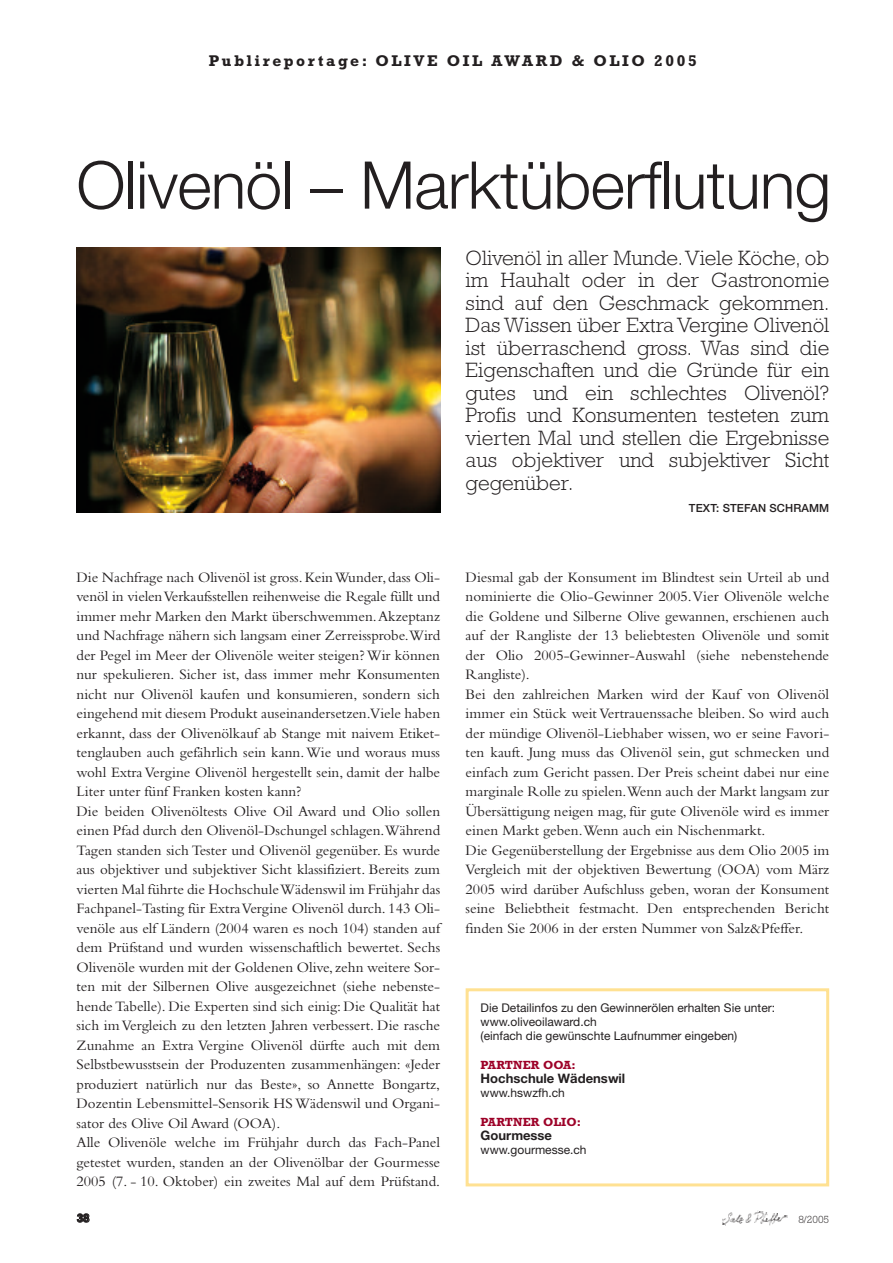
<style>
.page{position:relative;width:893px;height:1263px;background:#fff}
.page>*{position:absolute;margin:0;border:0;box-sizing:border-box;transform-origin:0 0}
.t1{font:300 65.85px "Helvetica Neue";letter-spacing:-.01em;color:#231f20}
.t2{font:300 21px/22.5px "Rockwell";color:#231f20;text-align:justify}
.t3{font:700 15.75px "Rockwell";letter-spacing:.165em;color:#231f20}
.t4{font:15px/19.5px "Bembo";color:#231f20}
.t5{font:700 13.05px "Helvetica Neue";color:#231f20}
.t6{font:12px/14.2px "Helvetica Neue";color:#231f20}
.t7{font:700 12px "Rockwell";letter-spacing:.01em;color:#9d0228}
.t8{font:700 12px "Rockwell";color:#231f20}
.t9{font:500 11.25px "Helvetica Neue";letter-spacing:.01em;color:#231f20}
.t10{font:300 10.5px "Rockwell";color:#231f20}
</style>
<div class="page">
<img style="left:77px;top:247px;width:363px;height:266px">
<img style="left:722px;top:1210px;width:66px;height:16px">
<div style="left:466px;top:988px;width:363px;height:198px;border:3px solid #ffe192"></div>
<p class="t3" style="left:209px;top:55px;width:489px">Publireportage: OLIVE OIL AWARD &amp; OLIO 2005</p>
<h1 class="t1" style="left:77px;top:162px;width:756px">Olivenöl – Marktüberflutung</h1>
<p class="t2" style="left:466px;top:248px;width:365px">Olivenöl in aller Munde.Viele Köche, ob im Hauhalt oder in der Gastronomie sind auf den Geschmack gekommen.<br>Das Wissen über Extra Vergine Olivenöl ist überraschend gross. Was sind die Eigenschaften und die Gründe für ein gutes und ein schlechtes Olivenöl?<br>Profis und Konsumenten testeten zum vierten Mal und stellen die Ergebnisse aus objektiver und subjektiver Sicht gegenüber.</p>
<p class="t9" style="left:689px;top:504px;width:142px">TEXT: STEFAN SCHRAMM</p>
<p class="t4" style="left:77px;top:569px;width:365px">Die Nachfrage nach Olivenöl ist gross.Kein Wunder,dass Oli&shy;venöl in vielen Verkaufsstellen reihenweise die Regale füllt und immer mehr Marken den Markt überschwemmen.Akzeptanz und Nachfrage nähern sich langsam einer Zerreissprobe.Wird der Pegel im Meer der Olivenöle weiter steigen? Wir können nur spekulieren. Sicher ist, dass immer mehr Konsumenten nicht nur Olivenöl kaufen und konsumieren, sondern sich eingehend mit diesem Produkt auseinandersetzen.Viele haben erkannt, dass der Olivenölkauf ab Stange mit naivem Etiket&shy;tenglauben auch gefährlich sein kann.Wie und woraus muss wohl Extra Vergine Olivenöl hergestellt sein, damit der halbe Liter unter fünf Franken kosten kann?<br>Die beiden Olivenöltests Olive Oil Award und Olio sollen einen Pfad durch den Olivenöl-Dschungel schlagen.Während Tagen standen sich Tester und Olivenöl gegenüber. Es wurde aus objektiver und subjektiver Sicht klassifiziert. Bereits zum vierten Mal führte die Hochschule Wädenswil im Frühjahr das Fachpanel-Tasting für Extra Vergine Olivenöl durch. 143 Oli&shy;venöle aus elf Ländern (2004 waren es noch 104) standen auf dem Prüfstand und wurden wissenschaftlich bewertet. Sechs Olivenöle wurden mit der Goldenen Olive, zehn weitere Sor&shy;ten mit der Silbernen Olive ausgezeichnet (siehe nebenste&shy;hende Tabelle). Die Experten sind sich einig: Die Qualität hat sich im Vergleich zu den letzten Jahren verbessert. Die rasche Zunahme an Extra Vergine Olivenöl dürfte auch mit dem Selbstbewusstsein der Produzenten zusammenhängen: «Jeder produziert natürlich nur das Beste», so Annette Bongartz, Dozentin Lebensmittel-Sensorik HS Wädenswil und Organi&shy;sator des Olive Oil Award (OOA).<br>Alle Olivenöle welche im Frühjahr durch das Fach-Panel getestet wurden, standen an der Olivenölbar der Gourmesse 2005 (7. - 10. Oktober) ein zweites Mal auf dem Prüfstand.</p>
<p class="t4" style="left:466px;top:569px;width:365px">Diesmal gab der Konsument im Blindtest sein Urteil ab und nominierte die Olio-Gewinner 2005.Vier Olivenöle welche die Goldene und Silberne Olive gewannen, erschienen auch auf der Rangliste der 13 beliebtesten Olivenöle und somit der Olio 2005-Gewinner-Auswahl (siehe nebenstehende Rangliste).<br>Bei den zahlreichen Marken wird der Kauf von Olivenöl immer ein Stück weit Vertrauenssache bleiben. So wird auch der mündige Olivenöl-Liebhaber wissen, wo er seine Favori&shy;ten kauft. Jung muss das Olivenöl sein, gut schmecken und einfach zum Gericht passen. Der Preis scheint dabei nur eine marginale Rolle zu spielen.Wenn auch der Markt langsam zur Übersättigung neigen mag, für gute Olivenöle wird es immer einen Markt geben.Wenn auch ein Nischenmarkt.<br>Die Gegenüberstellung der Ergebnisse aus dem Olio 2005 im Vergleich mit der objektiven Bewertung (OOA) vom März 2005 wird darüber Aufschluss geben, woran der Konsument seine Beliebtheit festmacht. Den entsprechenden Bericht finden Sie 2006 in der ersten Nummer von Salz&amp;Pfeffer.</p>
<p class="t6" style="left:481px;top:1002px;width:296px">Die Detailinfos zu den Gewinnerölen erhalten Sie unter: www.oliveoilaward.ch<br>(einfach die gewünschte Laufnummer eingeben)</p>
<p class="t7" style="left:481px;top:1061px;width:97px">PARTNER OOA:</p>
<p class="t5" style="left:481px;top:1074px;width:146px">Hochschule Wädenswil</p>
<p class="t6" style="left:481px;top:1087px;width:86px">www.hswzfh.ch</p>
<p class="t7" style="left:481px;top:1118px;width:102px">PARTNER OLIO:</p>
<p class="t5" style="left:481px;top:1131px;width:73px">Gourmesse</p>
<p class="t6" style="left:481px;top:1144px;width:107px">www.gourmesse.ch</p>
<p class="t8" style="left:77px;top:1214px;width:14px">38</p>
<p class="t10" style="left:798px;top:1215px;width:32px">8/2005</p>
</div>
